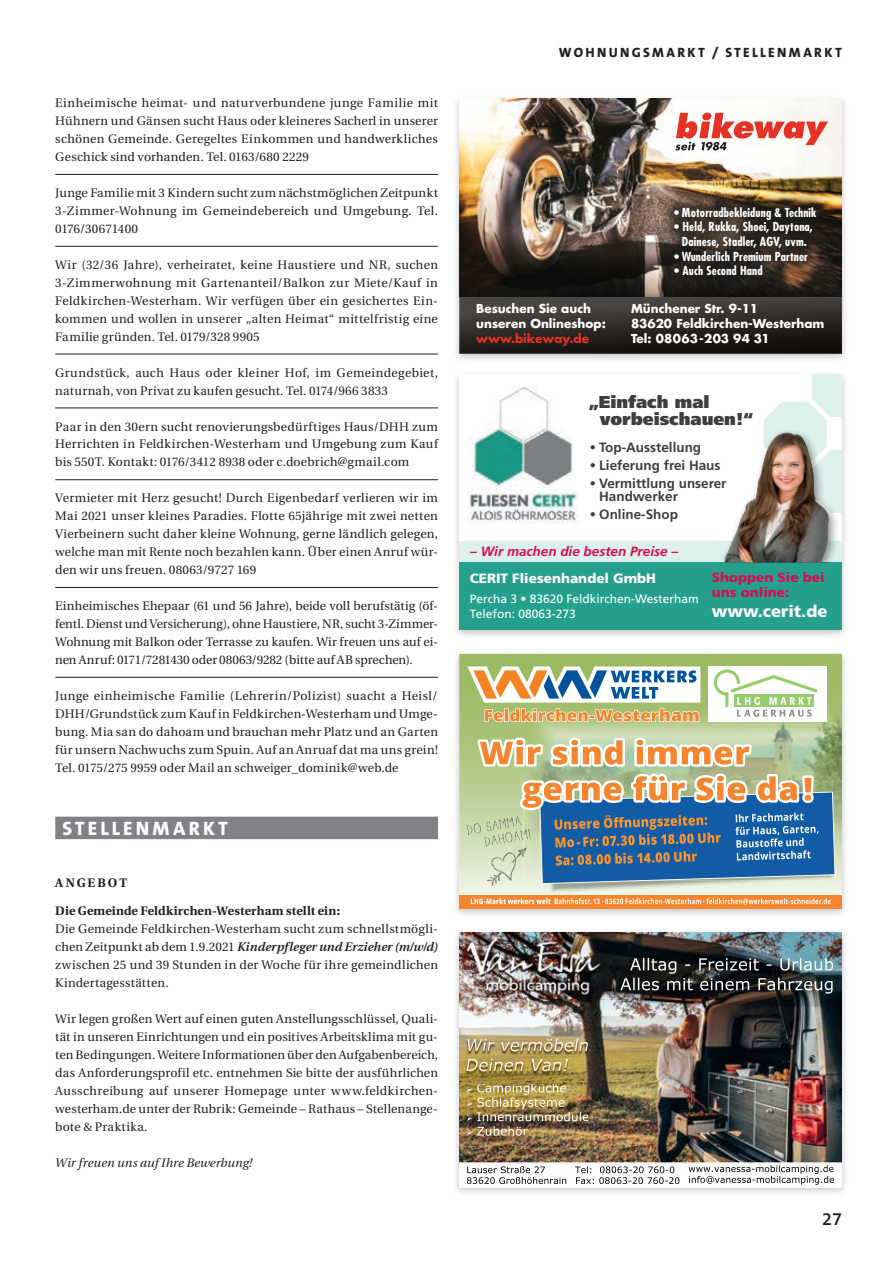
<style>
.page{position:relative;width:893px;height:1263px;background:#fff}
.page>*{position:absolute;margin:0;border:0;box-sizing:border-box;transform-origin:0 0}
.t1{font:800 19.5px "The Sans B W8";letter-spacing:.16em;color:#fff}
.t2{font:600 18px "The Sans B W6";color:#231f20}
.t3{font:900 17.1px/17.5px "Frutiger";color:#3e3e3f}
.t4{font:900 16.5px "Frutiger";color:#fff}
.t5{font:700 13.5px/13.5px "Frutiger";color:#3e3e3f}
.t6{font:800 13.5px "The Sans B W8";letter-spacing:.175em;color:#231f20}
.t7{font:italic 700 13.5px "Frutiger";color:#d60d53}
.t8{font:900 13.5px/15px "Frutiger";color:#d60d53}
.t9{font:900 13.5px "Frutiger";color:#fff}
.t10{font:12.3px/18px "Utopia";letter-spacing:.015em;color:#231f20;text-align:justify}
.t11{font:700 12.3px "Utopia";letter-spacing:.01em;color:#231f20}
.t12{font:italic 12.3px "Utopia";letter-spacing:.005em;color:#231f20}
.t13{font:700 12.3px "Utopia";letter-spacing:.165em;color:#231f20}
.t14{font:700 condensed 12.15px/14.7px "Futura";letter-spacing:.01em;color:#fff;text-align:center}
.t15{font:700 12px/15px "Futura";color:#fff}
.t16{font:12px/15px "Frutiger";color:#fff}
.t17{font:700 12px "Futura";color:#e63225}
.s1{font-weight:600;font-style:italic}
.s2{font-family:"Utopia";font-weight:400}
</style>
<div class="page">
<div style="left:452px;top:649px;width:397px;height:269px;background:#231f20;opacity:.25"></div>
<svg style="left:459px;top:654px;width:383px;height:241px;background:#afc781"></svg>
<img style="left:523px;top:702px;width:319px;height:178px">
<svg style="left:467px;top:666px;width:233px;height:56px"></svg>
<img style="left:548px;top:886px;width:263px;height:8px">
<svg style="left:477px;top:737px;width:275px;height:30px"></svg>
<svg style="left:467px;top:773px;width:368px;height:113px;background:#7a95a0"></svg>
<div style="left:459px;top:895px;width:383px;height:14px;background:#f5862f"></div>
<svg style="left:471px;top:898px;width:360px;height:7px"></svg>
<div style="left:708px;top:666px;width:119px;height:56px;background:#fff"></div>
<svg style="left:714px;top:669px;width:104px;height:48px"></svg>
<div style="left:452px;top:370px;width:397px;height:269px;background:#231f20;opacity:.25"></div>
<div style="left:459px;top:375px;width:383px;height:255px;background:#fff"></div>
<div style="left:459px;top:541px;width:383px;height:22px;background:#dcf0ec"></div>
<svg style="left:764px;top:375px;width:78px;height:55px"></svg>
<div style="left:459px;top:563px;width:383px;height:67px;background:#25a08c"></div>
<img style="left:468px;top:387px;width:110px;height:136px">
<div style="left:696px;top:430px;width:146px;height:133px;background:#fff;opacity:.4"></div>
<div style="left:452px;top:94px;width:397px;height:269px;background:#231f20;opacity:.25"></div>
<svg style="left:459px;top:296px;width:383px;height:58px;background:#2e2b28"></svg>
<img style="left:459px;top:99px;width:383px;height:197px">
<svg style="left:675px;top:113px;width:153px;height:38px"></svg>
<div style="left:659px;top:191px;width:172px;height:100px;background:#1a1a19;opacity:.75"></div>
<div style="left:452px;top:927px;width:397px;height:270px;background:#231f20;opacity:.25"></div>
<img style="left:459px;top:932px;width:383px;height:255px">
<img style="left:468px;top:1039px;width:120px;height:12px">
<hr style="left:55px;top:174px;width:383px;height:1px;background:#231f20">
<hr style="left:55px;top:246px;width:383px;height:1px;background:#231f20">
<hr style="left:55px;top:354px;width:383px;height:1px;background:#231f20">
<hr style="left:55px;top:407px;width:383px;height:1px;background:#231f20">
<hr style="left:55px;top:479px;width:383px;height:1px;background:#231f20">
<hr style="left:55px;top:587px;width:383px;height:1px;background:#231f20">
<hr style="left:55px;top:677px;width:383px;height:1px;background:#231f20">
<div style="left:55px;top:817px;width:383px;height:22px;background:#808285"></div>
<p class="t10" style="left:55px;top:94px;width:384px">Einheimische heimat- und naturverbundene junge Familie mit Hühnern und Gänsen sucht Haus oder kleineres Sacherl in unserer schönen Gemeinde. Geregeltes Einkommen und handwerkliches Geschick sind vorhanden. Tel. 0163/680 2229</p>
<p class="t10" style="left:55px;top:184px;width:384px">Junge Familie mit 3 Kindern sucht zum nächstmöglichen Zeitpunkt 3-Zimmer-Wohnung im Gemeindebereich und Umgebung. Tel.<br>0176/30671400</p>
<p class="t10" style="left:55px;top:256px;width:384px">Wir (32/36 Jahre), verheiratet, keine Haustiere und NR, suchen 3-Zimmerwohnung mit Gartenanteil/Balkon zur Miete/Kauf in Feldkirchen-Westerham. Wir verfügen über ein gesichertes Ein&shy;kommen und wollen in unserer „alten Heimat“ mittelfristig eine Familie gründen. Tel. 0179/328 9905</p>
<p class="t10" style="left:55px;top:364px;width:384px">Grundstück, auch Haus oder kleiner Hof, im Gemeindegebiet, naturnah, von Privat zu kaufen gesucht. Tel. 0174/966 3833</p>
<p class="t10" style="left:55px;top:418px;width:384px">Paar in den 30ern sucht renovierungsbedürftiges Haus/DHH zum Herrichten in Feldkirchen-Westerham und Umgebung zum Kauf bis 550T. Kontakt: 0176/3412 8938 oder c.doebrich@gmail.com</p>
<p class="t10" style="left:55px;top:489px;width:384px">Vermieter mit Herz gesucht! Durch Eigenbedarf verlieren wir im Mai 2021 unser kleines Paradies. Flotte 65jährige mit zwei netten Vierbeinern sucht daher kleine Wohnung, gerne ländlich gelegen, welche man mit Rente noch bezahlen kann. Über einen Anruf wür&shy;den wir uns freuen. 08063/9727 169</p>
<p class="t10" style="left:55px;top:597px;width:384px">Einheimisches Ehepaar (61 und 56 Jahre), beide voll berufstätig (öf&shy;fentl. Dienst und Versicherung), ohne Haustiere, NR, sucht 3-Zimmer-Wohnung mit Balkon oder Terrasse zu kaufen. Wir freuen uns auf ei&shy;nen Anruf: 0171/7281430 oder 08063/9282 (bitte auf AB sprechen).</p>
<p class="t10" style="left:55px;top:687px;width:384px">Junge einheimische Familie (Lehrerin/Polizist) suacht a Heisl/ DHH/Grundstück zum Kauf in Feldkirchen-Westerham und Umge&shy;bung. Mia san do dahoam und brauchan mehr Platz und an Garten für unsern Nachwuchs zum Spuin. Auf an Anruaf dat ma uns grein!<br>Tel. 0175/275 9959 oder Mail an schweiger_dominik@web.de</p>
<h1 class="t1" style="left:62px;top:815px;width:167px">STELLENMARKT</h1>
<p class="t13" style="left:55px;top:875px;width:73px">ANGEBOT</p>
<p class="t11" style="left:55px;top:904px;width:286px">Die Gemeinde Feldkirchen-Westerham stellt ein:</p>
<p class="t10" style="left:55px;top:920px;width:384px">Die Gemeinde Feldkirchen-Westerham sucht zum schnellstmögli&shy;chen Zeitpunkt ab dem 1.9.2021 <span class="s1">Kinderpfleger und Erzieher (m/w/d) </span>zwischen 25 und 39 Stunden in der Woche für ihre gemeindlichen Kindertagesstätten.</p>
<p class="t10" style="left:55px;top:1010px;width:384px">Wir legen großen Wert auf einen guten Anstellungsschlüssel, Quali&shy;tät in unseren Einrichtungen und ein positives Arbeitsklima mit gu&shy;ten Bedingungen. Weitere Informationen über den Aufgabenbereich, das Anforderungsprofil etc. entnehmen Sie bitte der ausführlichen Ausschreibung auf unserer Homepage unter www.feldkirchen&shy;westerham.de unter der Rubrik: Gemeinde – Rathaus – Stellenange&shy;bote &amp; Praktika.</p>
<p class="t12" style="left:55px;top:1156px;width:198px">Wir freuen uns auf Ihre Bewerbung!</p>
<p class="t6" style="left:559px;top:44px;width:284px">WOHNUNGSMARKT / STELLENMARKT</p>
<p class="t15" style="left:476px;top:301px;width:131px">Besuchen Sie auch unseren Onlineshop:</p>
<p class="t17" style="left:476px;top:330px;width:114px">www.bikeway.de</p>
<p class="t14" style="left:674px;top:205px;width:144px">• Motorradbekleidung &amp; Technik</p>
<p class="t14" style="left:674px;top:220px;width:140px">• Held, Rukka, Shoei, Daytona,<br>Dainese, Stadler, AGV, uvm.</p>
<p class="t14" style="left:674px;top:249px;width:135px">• Wunderlich Premium Partner</p>
<p class="t14" style="left:674px;top:264px;width:90px">• Auch Second Hand</p>
<p class="t15" style="left:631px;top:301px;width:195px">Münchener Str. 9-11<br>83620 Feldkirchen-Westerham<br>Tel: 08063-203 94 31</p>
<h3 class="t3" style="left:600px;top:393px;width:155px;text-indent:-11px">„Einfach mal vorbeischauen!“</h3>
<p class="t5" style="left:590px;top:440px;width:113px"><span class="s2">•</span> Top-Ausstellung</p>
<p class="t5" style="left:590px;top:458px;width:132px"><span class="s2">•</span> Lieferung frei Haus</p>
<p class="t5" style="left:599px;top:476px;width:129px;text-indent:-9px"><span class="s2">•</span> Vermittlung unserer<br>Handwerker</p>
<p class="t5" style="left:590px;top:508px;width:89px"><span class="s2">•</span> Online-Shop</p>
<p class="t7" style="left:470px;top:543px;width:209px">– Wir machen die besten Preise –</p>
<p class="t9" style="left:470px;top:570px;width:188px">CERIT Fliesenhandel GmbH</p>
<p class="t16" style="left:470px;top:591px;width:231px">Percha 3 • 83620 Feldkirchen-Westerham<br>Telefon: 08063-273</p>
<p class="t8" style="left:712px;top:570px;width:114px">Shoppen Sie bei uns online:</p>
<h3 class="t4" style="left:712px;top:601px;width:117px">www.cerit.de</h3>
<h2 class="t2" style="left:822px;top:1207px;width:21px">27</h2>
</div>
